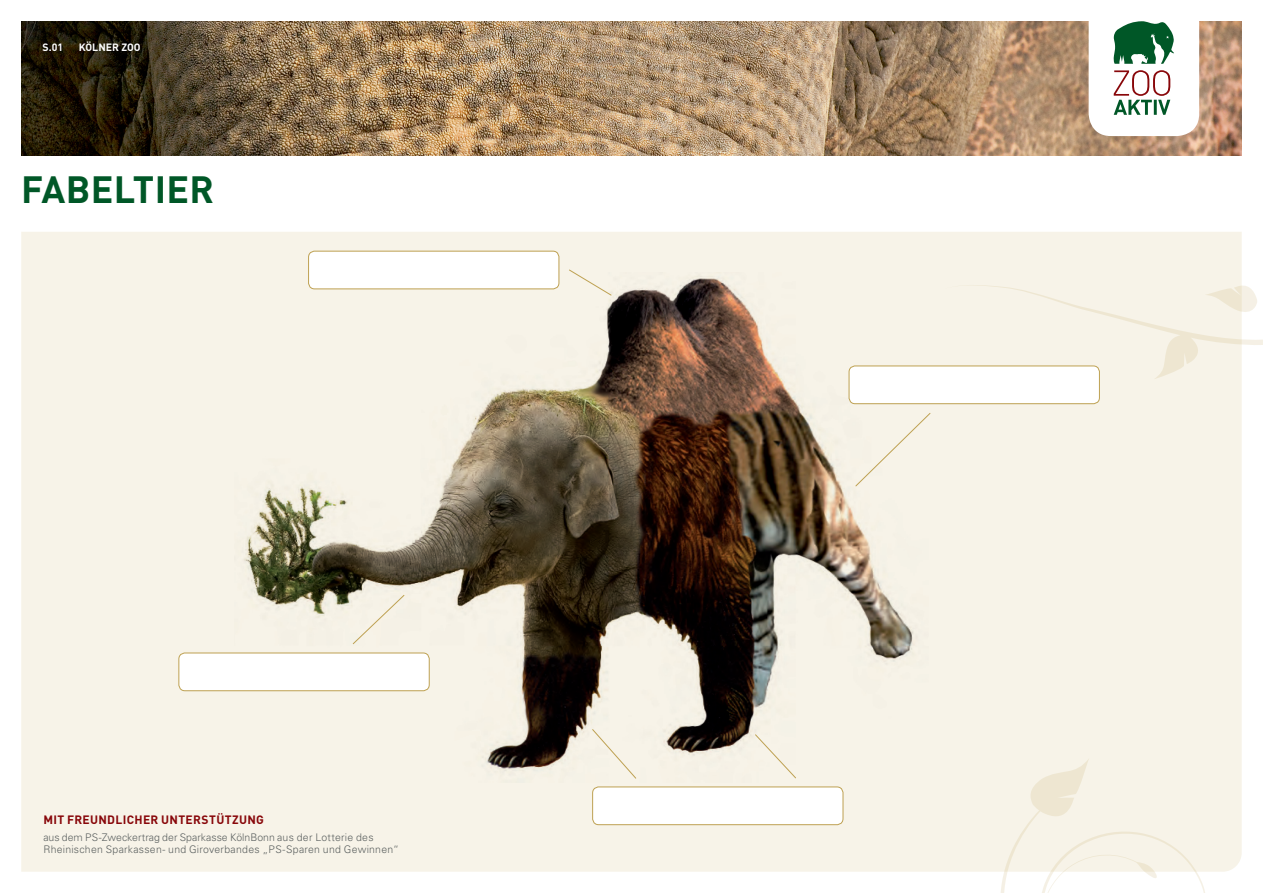
<style>
.page{position:relative;width:1263px;height:893px;background:#fff}
.page>*{position:absolute;margin:0;border:0;box-sizing:border-box;transform-origin:0 0}
.t1{font:700 37.5px "DIN";letter-spacing:.01em;color:#005727}
.t2{font:700 12px "DIN";letter-spacing:.025em;color:#88070a}
.t3{font:300 10.5px/12px "Univers";letter-spacing:.02em;color:#5d6261}
.t4{font:700 10.5px "DIN";color:#fff}
</style>
<div class="page">
<div style="left:21px;top:232px;width:1221px;height:640px;background:#f7f3e8"></div>
<img style="left:235px;top:272px;width:693px;height:511px">
<svg style="left:998px;top:758px;width:208px;height:135px;background:#f7f3e9"></svg>
<svg style="left:943px;top:283px;width:320px;height:97px;background:#f6f2e7"></svg>
<img style="left:21px;top:21px;width:1221px;height:134px">
<div style="left:1089px;top:0;width:110px;height:136px;background:#fff;border-radius:22px"></div>
<svg style="left:1113px;top:21px;width:61px;height:43px"></svg>
<svg style="left:1114px;top:70px;width:56px;height:45px"></svg>
<div style="left:352px;top:594px;width:53px;height:50px;background:#f6f1e6"></div>
<div style="left:592px;top:729px;width:45px;height:50px;background:#f7f3e8"></div>
<div style="left:755px;top:734px;width:41px;height:45px;background:#f7f3e8"></div>
<svg style="left:569px;top:269px;width:43px;height:27px"></svg>
<div style="left:855px;top:412px;width:76px;height:75px;background:#f7f3e8"></div>
<div style="left:309px;top:251px;width:250px;height:38px;background:#fff;border-radius:6px"></div>
<div style="left:308px;top:251px;width:251px;height:38px;border:1px solid #bea152;border-radius:6px"></div>
<div style="left:849px;top:366px;width:250px;height:38px;background:#fff;border-radius:6px"></div>
<div style="left:849px;top:366px;width:251px;height:38px;border:1px solid #bea152;border-radius:6px"></div>
<div style="left:179px;top:653px;width:250px;height:38px;background:#fff;border-radius:6px"></div>
<div style="left:179px;top:653px;width:250px;height:38px;border:1px solid #bea152;border-radius:6px"></div>
<div style="left:593px;top:787px;width:250px;height:38px;background:#fff;border-radius:6px"></div>
<div style="left:592px;top:787px;width:251px;height:38px;border:1px solid #bea152;border-radius:6px"></div>
<p class="t4" style="left:43px;top:41px;width:22px">S.01</p>
<p class="t4" style="left:79px;top:41px;width:64px">KÖLNER ZOO</p>
<h1 class="t1" style="left:21px;top:164px;width:194px">FABELTIER</h1>
<p class="t2" style="left:43px;top:812px;width:222px">MIT FREUNDLICHER UNTERSTÜTZUNG</p>
<p class="t3" style="left:43px;top:831px;width:357px">aus dem PS-Zweckertrag der Sparkasse KölnBonn aus der Lotterie des<br>Rheinischen Sparkassen- und Giroverbandes „PS-Sparen und Gewinnen“</p>
</div>
